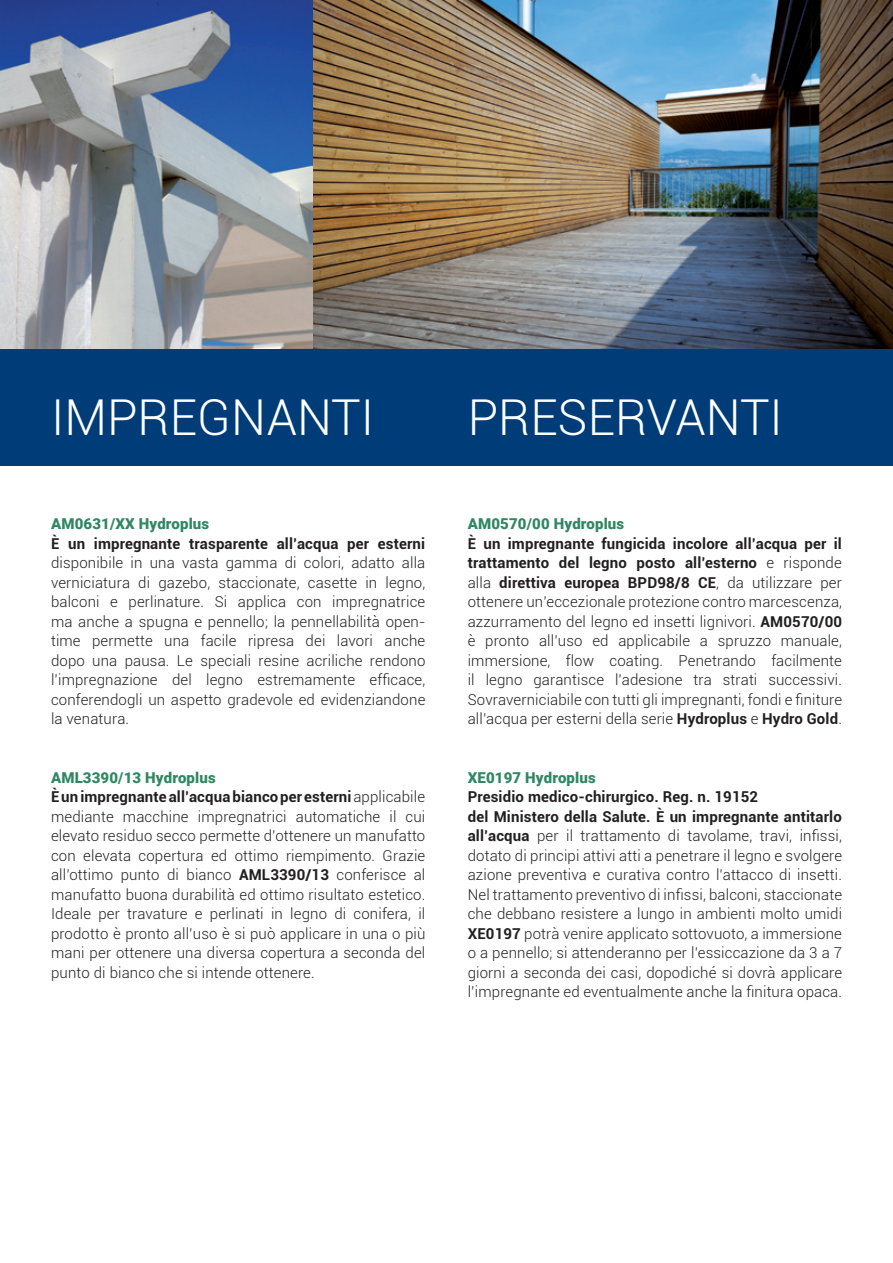
<style>
.page{position:relative;width:893px;height:1263px;background:#fff}
.page>*{position:absolute;margin:0;border:0;box-sizing:border-box;transform-origin:0 0}
.t1{font:300 49.5px "Roboto";color:#fff}
.t2{font:300 15px/19.5px "Roboto";letter-spacing:.01em;color:#231f20;text-align:justify}
.t3{font:900 15px "Roboto";letter-spacing:.01em;color:#308762}
.t4{font:700 15px "Roboto";letter-spacing:.01em;color:#231f20}
.s1{font-weight:900;color:#308762}
.s2{font-weight:700}
</style>
<div class="page">
<div style="left:0;top:0;width:893px;height:465px;background:#003d78"></div>
<img style="left:0;top:0;width:893px;height:349px">
<h1 class="t1" style="left:51px;top:383px;width:325px">IMPREGNANTI</h1>
<h1 class="t1" style="left:468px;top:383px;width:317px">PRESERVANTI</h1>
<p class="t3" style="left:51px;top:513px;width:160px">AM0631/XX Hydroplus</p>
<p class="t4" style="left:51px;top:533px;width:376px">È un impregnante trasparente all’acqua per esterni</p>
<p class="t2" style="left:51px;top:553px;width:376px">disponibile in una vasta gamma di colori, adatto alla verniciatura di gazebo, staccionate, casette in legno, balconi e perlinature. Si applica con impregnatrice ma anche a spugna e pennello; la pennellabilità open&shy;time permette una facile ripresa dei lavori anche dopo una pausa. Le speciali resine acriliche rendono l’impregnazione del legno estremamente efficace, conferendogli un aspetto gradevole ed evidenziandone la venatura.</p>
<p class="t2" style="left:51px;top:767px;width:376px;text-align:left"><span class="s1">AML3390/13 Hydroplus<br></span><span class="s2">È un impregnante all’acqua bianco per esterni</span> applicabile mediante macchine impregnatrici automatiche il cui elevato residuo secco permette d’ottenere un manufatto con elevata copertura ed ottimo riempimento. Grazie all’ottimo punto di bianco <span class="s2">AML3390/13</span> conferisce al manufatto buona durabilità ed ottimo risultato estetico.<br>Ideale per travature e perlinati in legno di conifera, il prodotto è pronto all’uso è si può applicare in una o più mani per ottenere una diversa copertura a seconda del punto di bianco che si intende ottenere.</p>
<p class="t3" style="left:468px;top:513px;width:158px">AM0570/00 Hydroplus</p>
<p class="t2" style="left:468px;top:533px;width:376px"><span class="s2">È un impregnante fungicida incolore all’acqua per il trattamento del legno posto all’esterno</span> e risponde alla <span class="s2">direttiva europea BPD98/8 CE</span>, da utilizzare per ottenere un’eccezionale protezione contro marcescenza, azzurramento del legno ed insetti lignivori. <span class="s2">AM0570/00 </span>è pronto all’uso ed applicabile a spruzzo manuale, immersione, flow coating. Penetrando facilmente il legno garantisce l’adesione tra strati successivi.<br>Sovraverniciabile con tutti gli impregnanti, fondi e finiture all’acqua per esterni della serie <span class="s2">Hydroplus</span> e <span class="s2">Hydro Gold</span>.</p>
<p class="t3" style="left:468px;top:767px;width:130px">XE0197 Hydroplus</p>
<p class="t2" style="left:468px;top:787px;width:376px;text-align:left"><span class="s2">Presidio medico-chirurgico. Reg. n. 19152<br>del Ministero della Salute. È un impregnante antitarlo all’acqua</span> per il trattamento di tavolame, travi, infissi, dotato di principi attivi atti a penetrare il legno e svolgere azione preventiva e curativa contro l’attacco di insetti.<br>Nel trattamento preventivo di infissi, balconi, staccionate che debbano resistere a lungo in ambienti molto umidi <span class="s2">XE0197</span> potrà venire applicato sottovuoto, a immersione o a pennello; si attenderanno per l’essiccazione da 3 a 7 giorni a seconda dei casi, dopodiché si dovrà applicare l’impregnante ed eventualmente anche la finitura opaca.</p>
</div>
